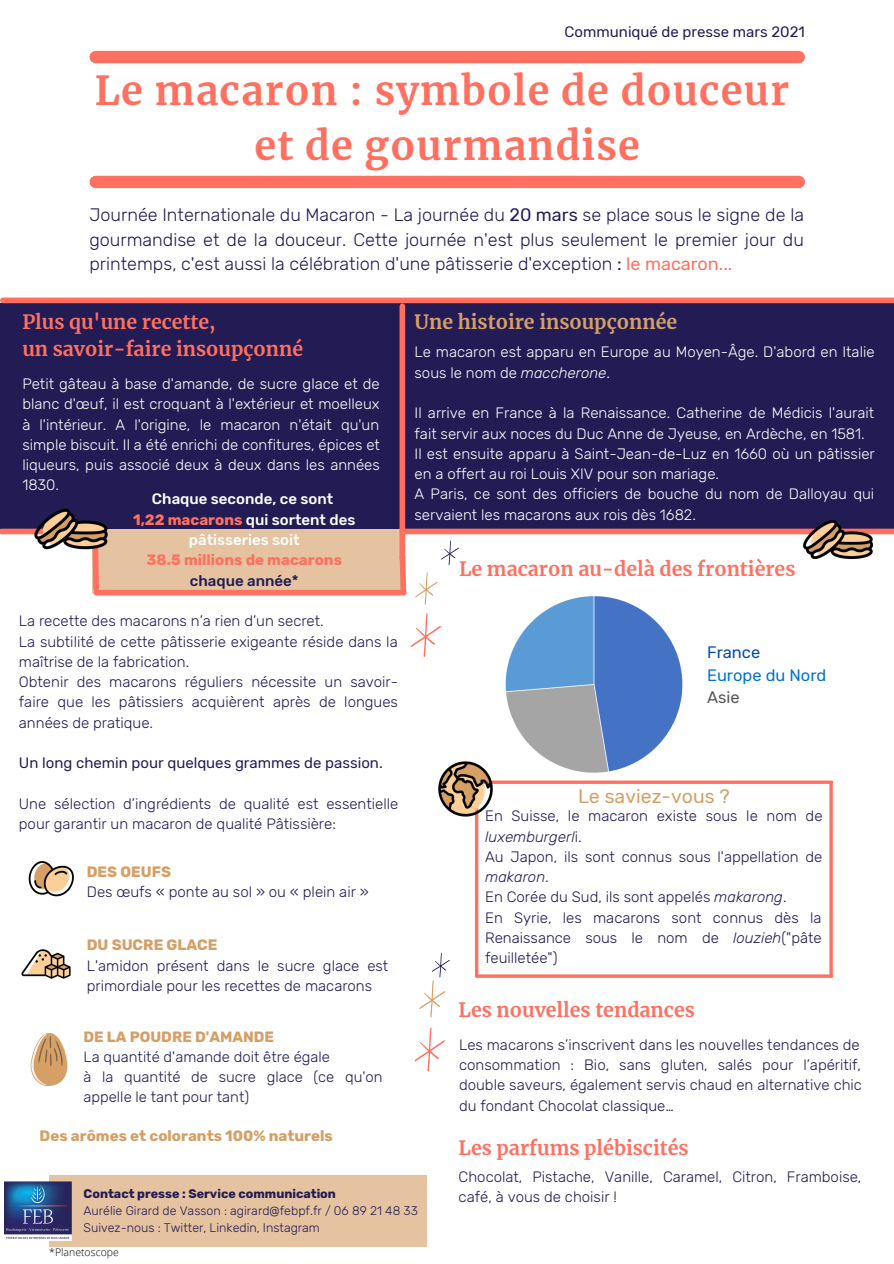
<style>
.page{position:relative;width:894px;height:1264px;background:#fff}
.page>*{position:absolute;margin:0;border:0;box-sizing:border-box;transform-origin:0 0}
.t1{font:700 39.45px "Merriweather";letter-spacing:.03em;color:#ff7060}
.t2{font:700 19.5px "Merriweather";color:#ff7060}
.t3{font:700 19.5px "Merriweather";color:#d59f65}
.t4{font:19.5px "Rubik";color:#d59f65}
.t5{font:300 18px/24.8px "Rubik";color:#231b54;text-align:justify}
.t6{font:16.5px "Rubik";color:#0071ce}
.t7{font:16.5px "Rubik";color:#004aad}
.t8{font:16.5px "Rubik";color:#545454}
.t9{font:300 15px/20.2px "Rubik";color:#231b54}
.t10{font:300 15px/20.2px "Rubik";color:#fff}
.t11{font:15px "Rubik";color:#231b54}
.t12{font:500 15px/20.2px "Rubik";color:#fff;text-align:center}
.t13{font:700 15px "Rubik";color:#d59f65}
.t14{font:700 15px/20.2px "Rubik";color:#ff7060;text-align:center}
.t15{font:300 14.85px/20.1px "Rubik";color:#231b54}
.t16{font:700 14.85px "Rubik";color:#d59f65}
.t17{font:300 12.45px "Rubik";color:#231b54}
.t18{font:700 12.45px "Rubik";color:#231b54}
.t19{font:300 10.5px "Open Sans";color:#000}
.s1{font-weight:400}
.s2{font-weight:400;color:#ff7060}
.s3{font-weight:700;color:#ff7060}
.s4{font-weight:500;color:#231b54}
.s5{font-style:italic}
</style>
<div class="page">
<div style="left:96px;top:51px;width:702px;height:12px;background:#ff7060"></div>
<div style="left:96px;top:176px;width:702px;height:12px;background:#ff7060"></div>
<svg style="left:31px;top:1033px;width:37px;height:52px"></svg>
<img style="left:28px;top:861px;width:46px;height:36px">
<img style="left:21px;top:949px;width:50px;height:30px">
<div style="left:402px;top:303px;width:491px;height:226px;background:#231b54"></div>
<div style="left:402px;top:528px;width:491px;height:6px;background:#ff7060"></div>
<div style="left:92px;top:456px;width:311px;height:137px;background:#e5c3a0"></div>
<div style="left:0;top:303px;width:402px;height:226px;background:#231b54"></div>
<svg style="left:93px;top:572px;width:9px;height:22px"></svg>
<hr style="left:476px;top:974px;width:355px;height:3px;background:#ff7060">
<hr style="left:829px;top:783px;width:3px;height:193px;background:#ff7060">
<svg style="left:505px;top:780px;width:326px;height:4px"></svg>
<hr style="left:475px;top:781px;width:3px;height:195px;background:#ff7060">
<div style="left:3px;top:297px;width:890px;height:6px;background:#ff7060"></div>
<img style="left:438px;top:761px;width:67px;height:67px">
<div style="left:49px;top:1175px;width:377px;height:71px;background:#e5c3a0"></div>
<img style="left:5px;top:1181px;width:66px;height:59px">
<img style="left:795px;top:520px;width:84px;height:40px">
<svg style="left:415px;top:572px;width:22px;height:33px"></svg>
<svg style="left:410px;top:613px;width:31px;height:44px"></svg>
<svg style="left:441px;top:540px;width:18px;height:25px"></svg>
<div style="left:399px;top:306px;width:6px;height:252px;background:#ff7060"></div>
<div style="left:96px;top:590px;width:308px;height:5px;background:#ff7060"></div>
<svg style="left:396px;top:550px;width:11px;height:46px"></svg>
<div style="left:2px;top:528px;width:94px;height:6px;background:#ff7060"></div>
<img style="left:28px;top:508px;width:80px;height:64px">
<svg style="left:414px;top:1027px;width:31px;height:44px"></svg>
<svg style="left:419px;top:952px;width:30px;height:65px"></svg>
<img style="left:499px;top:596px;width:184px;height:179px">
<p class="t11" style="left:564px;top:23px;width:242px">Communiqué de presse mars 2021</p>
<p class="t1" style="left:95px;top:66px;width:695px">Le macaron : symbole de douceur</p>
<p class="t1" style="left:254px;top:122px;width:387px">et de gourmandise</p>
<p class="t5" style="left:89px;top:202px;width:716px">Journée Internationale du Macaron - La journée du <span class="s1">20 mars</span> se place sous le signe de la gourmandise et de la douceur. Cette journée n'est plus seulement le premier jour du printemps, c'est aussi la célébration d'une pâtisserie d'exception <span class="s1">:</span> <span class="s2">le macaron...</span></p>
<p class="t2" style="left:22px;top:309px;width:195px">Plus qu'une recette,</p>
<p class="t2" style="left:22px;top:336px;width:282px">un savoir-faire insoupçonné</p>
<p class="t10" style="left:22px;top:374px;width:359px;text-align:justify">Petit gâteau à base d'amande, de sucre glace et de blanc d'œuf, il est croquant à l'extérieur et moelleux à l'intérieur. A l'origine, le macaron n'était qu'un simple biscuit. Il a été enrichi de confitures, épices et liqueurs, puis associé deux à deux dans les années 1830.</p>
<p class="t12" style="left:152px;top:489px;width:183px">Chaque seconde, ce sont</p>
<p class="t12" style="left:133px;top:509px;width:224px"><span class="s3">1,22 macarons</span> qui sortent des pâtisseries soit</p>
<p class="t14" style="left:146px;top:550px;width:197px">38.5 millions de macarons <span class="s4">chaque année*</span></p>
<p class="t9" style="left:19px;top:611px;width:306px">La recette des macarons n’a rien d’un secret.</p>
<p class="t9" style="left:19px;top:631px;width:380px">La subtilité de cette pâtisserie exigeante réside dans la maîtrise de la fabrication.</p>
<p class="t9" style="left:19px;top:671px;width:380px;text-align:justify">Obtenir des macarons réguliers nécessite un savoir&shy;faire que les pâtissiers acquièrent après de longues années de pratique.</p>
<p class="t11" style="left:19px;top:754px;width:365px">Un long chemin pour quelques grammes de passion.</p>
<p class="t9" style="left:19px;top:793px;width:381px">Une sélection d’ingrédients de qualité est essentielle pour garantir un macaron de qualité Pâtissière:</p>
<p class="t13" style="left:87px;top:862px;width:86px">DES OEUFS</p>
<p class="t9" style="left:87px;top:882px;width:283px">Des œufs « ponte au sol » ou « plein air »</p>
<p class="t13" style="left:87px;top:936px;width:132px">DU SUCRE GLACE</p>
<p class="t9" style="left:87px;top:955px;width:303px">L'amidon présent dans le sucre glace est primordiale pour les recettes de macarons</p>
<p class="t16" style="left:84px;top:1027px;width:192px">DE LA POUDRE D'AMANDE</p>
<p class="t15" style="left:84px;top:1046px;width:248px">La quantité d'amande doit être égale</p>
<p class="t15" style="left:84px;top:1066px;width:300px">à la quantité de sucre glace (ce qu'on appelle le tant pour tant)</p>
<p class="t3" style="left:414px;top:309px;width:264px">Une histoire insoupçonnée</p>
<p class="t10" style="left:414px;top:342px;width:461px">Le macaron est apparu en Europe au Moyen-Âge. D'abord en Italie sous le nom de <span class="s5">maccherone</span>.</p>
<p class="t10" style="left:414px;top:403px;width:461px">Il arrive en France à la Renaissance. Catherine de Médicis l'aurait fait servir aux noces du Duc Anne de Jyeuse, en Ardèche, en 1581.</p>
<p class="t10" style="left:414px;top:443px;width:461px">Il est ensuite apparu à Saint-Jean-de-Luz en 1660 où un pâtissier en a offert au roi Louis XIV pour son mariage.</p>
<p class="t10" style="left:414px;top:484px;width:461px">A Paris, ce sont des officiers de bouche du nom de Dalloyau qui servaient les macarons aux rois dès 1682.</p>
<p class="t2" style="left:459px;top:556px;width:338px">Le macaron au-delà des frontières</p>
<p class="t7" style="left:706px;top:642px;width:55px">France</p>
<p class="t6" style="left:706px;top:665px;width:121px">Europe du Nord</p>
<p class="t8" style="left:706px;top:687px;width:34px">Asie</p>
<p class="t4" style="left:578px;top:785px;width:153px">Le saviez-vous ?</p>
<p class="t9" style="left:485px;top:806px;width:339px">En Suisse, le macaron existe sous le nom de <span class="s5">luxemburgerl</span>i.</p>
<p class="t9" style="left:485px;top:846px;width:338px">Au Japon, ils sont connus sous l'appellation de <span class="s5">makaron</span>.</p>
<p class="t9" style="left:485px;top:887px;width:303px">En Corée du Sud, ils sont appelés <span class="s5">makarong</span>.</p>
<p class="t9" style="left:485px;top:907px;width:338px;text-align:justify">En Syrie, les macarons sont connus dès la Renaissance sous le nom de <span class="s5">louzieh</span>("pâte feuilletée")</p>
<p class="t2" style="left:458px;top:998px;width:238px">Les nouvelles tendances</p>
<p class="t9" style="left:459px;top:1034px;width:402px">Les macarons s’inscrivent dans les nouvelles tendances de</p>
<p class="t9" style="left:459px;top:1054px;width:404px;text-align:justify">consommation : Bio, sans gluten, salés pour l’apéritif, double saveurs, également servis chaud en alternative chic du fondant Chocolat classique…</p>
<p class="t13" style="left:40px;top:1126px;width:294px">Des arômes et colorants 100% naturels</p>
<p class="t18" style="left:84px;top:1186px;width:254px">Contact presse : Service communication</p>
<p class="t17" style="left:84px;top:1203px;width:336px">Aurélie Girard de Vasson : agirard@febpf.fr / 06 89 21 48 33</p>
<p class="t17" style="left:84px;top:1219px;width:238px">Suivez-nous : Twitter, Linkedin, Instagram</p>
<p class="t19" style="left:49px;top:1244px;width:71px">*Planetoscope</p>
<p class="t2" style="left:458px;top:1135px;width:231px">Les parfums plébiscités</p>
<p class="t9" style="left:458px;top:1166px;width:404px">Chocolat, Pistache, Vanille, Caramel, Citron, Framboise, café, à vous de choisir !</p>
</div>
